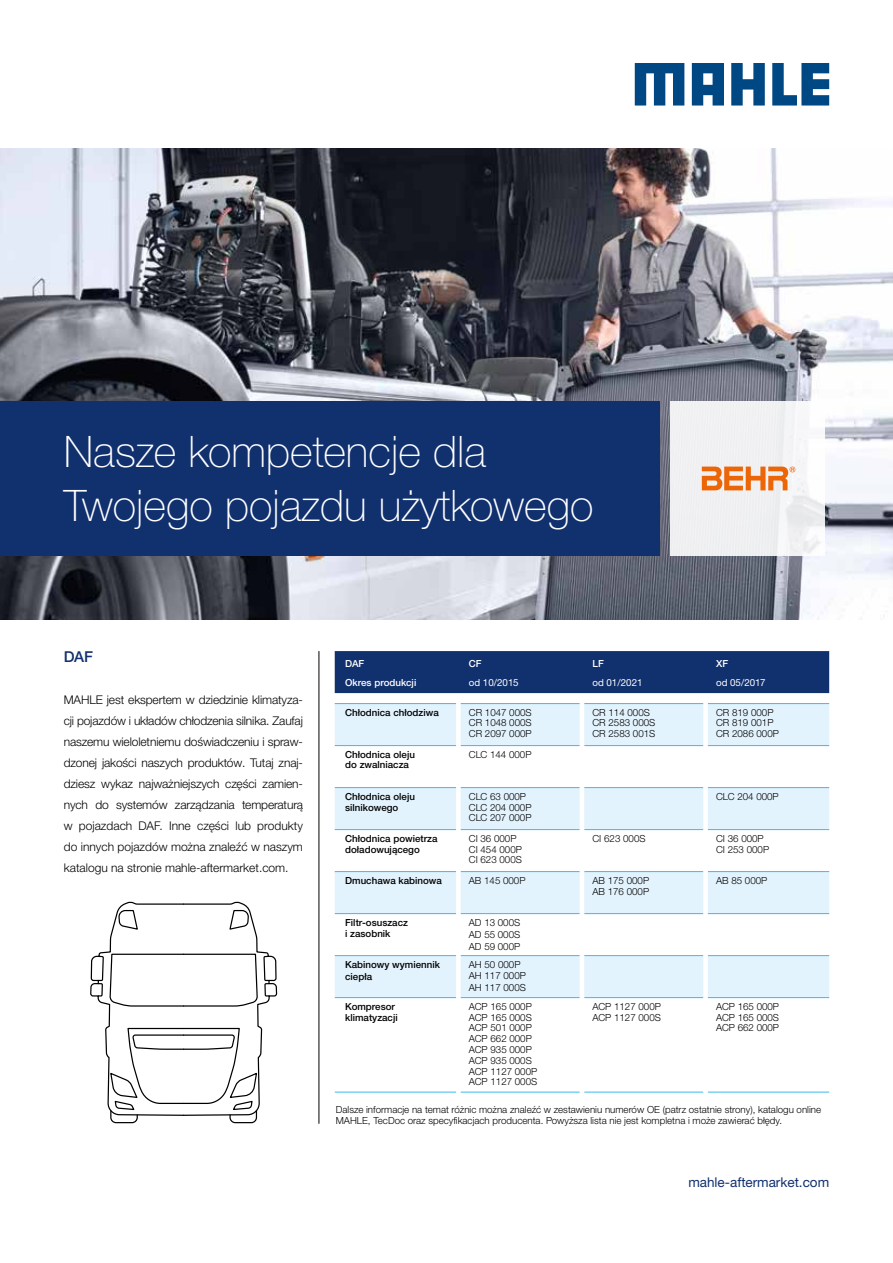
<style>
.page{position:relative;width:893px;height:1263px;background:#fff}
.page>*{position:absolute;margin:0;border:0;box-sizing:border-box;transform-origin:0 0}
.t1{font:100 43.5px/53.7px "Helvetica Neue LTW1 G";color:#fff}
.t2{font:500 15px "Helvetica Neue LTW1 G";color:#11306e}
.t3{font:13.5px "Helvetica Neue LTW1 G";color:#11306e}
.t4{font:300 12px/21px "Helvetica Neue LTW1 G";color:#000;text-align:justify}
.t5{font:300 9.75px/10.8px "Helvetica Neue LTW1 G";color:#000}
.t6{font:500 9.75px/10.8px "Helvetica Neue LTW1 G";color:#000}
.t7{font:9.75px "Helvetica Neue LTW1 G";color:#fff}
.t8{font:500 9.75px "Helvetica Neue LTW1 G";color:#fff}
</style>
<div class="page">
<svg style="left:635px;top:63px;width:49px;height:43px"></svg>
<svg style="left:731px;top:63px;width:34px;height:43px"></svg>
<svg style="left:772px;top:63px;width:57px;height:43px"></svg>
<svg style="left:692px;top:63px;width:32px;height:43px"></svg>
<svg style="left:90px;top:901px;width:188px;height:223px"></svg>
<img style="left:0;top:149px;width:893px;height:471px">
<div style="left:0;top:401px;width:659px;height:155px;background:#11306e"></div>
<hr style="left:319px;top:651px;width:1px;height:473px;background:#000">
<div style="left:335px;top:651px;width:494px;height:42px;background:#11306e"></div>
<svg style="left:335px;top:704px;width:494px;height:293px;fill:#e3f3fd"></svg>
<hr style="left:335px;top:703px;width:121px;height:1px;background:#36bcee">
<hr style="left:335px;top:745px;width:121px;height:1px;background:#36bcee">
<hr style="left:335px;top:787px;width:121px;height:1px;background:#36bcee">
<hr style="left:335px;top:829px;width:121px;height:1px;background:#36bcee">
<hr style="left:335px;top:871px;width:121px;height:1px;background:#36bcee">
<hr style="left:335px;top:913px;width:121px;height:1px;background:#36bcee">
<hr style="left:335px;top:955px;width:121px;height:1px;background:#36bcee">
<hr style="left:335px;top:997px;width:121px;height:1px;background:#36bcee">
<hr style="left:335px;top:1092px;width:121px;height:1px;background:#36bcee">
<hr style="left:461px;top:703px;width:119px;height:1px;background:#36bcee">
<hr style="left:584px;top:703px;width:119px;height:1px;background:#36bcee">
<hr style="left:708px;top:703px;width:121px;height:1px;background:#36bcee">
<hr style="left:461px;top:745px;width:119px;height:1px;background:#36bcee">
<hr style="left:584px;top:745px;width:119px;height:1px;background:#36bcee">
<hr style="left:708px;top:745px;width:121px;height:1px;background:#36bcee">
<hr style="left:461px;top:787px;width:119px;height:1px;background:#36bcee">
<hr style="left:584px;top:787px;width:119px;height:1px;background:#36bcee">
<hr style="left:708px;top:787px;width:121px;height:1px;background:#36bcee">
<hr style="left:461px;top:829px;width:119px;height:1px;background:#36bcee">
<hr style="left:584px;top:829px;width:119px;height:1px;background:#36bcee">
<hr style="left:708px;top:829px;width:121px;height:1px;background:#36bcee">
<hr style="left:461px;top:871px;width:119px;height:1px;background:#36bcee">
<hr style="left:584px;top:871px;width:119px;height:1px;background:#36bcee">
<hr style="left:708px;top:871px;width:121px;height:1px;background:#36bcee">
<hr style="left:461px;top:913px;width:119px;height:1px;background:#36bcee">
<hr style="left:584px;top:913px;width:119px;height:1px;background:#36bcee">
<hr style="left:708px;top:913px;width:121px;height:1px;background:#36bcee">
<hr style="left:461px;top:955px;width:119px;height:1px;background:#36bcee">
<hr style="left:584px;top:955px;width:119px;height:1px;background:#36bcee">
<hr style="left:708px;top:955px;width:121px;height:1px;background:#36bcee">
<hr style="left:461px;top:997px;width:119px;height:1px;background:#36bcee">
<hr style="left:584px;top:997px;width:119px;height:1px;background:#36bcee">
<hr style="left:708px;top:997px;width:121px;height:1px;background:#36bcee">
<hr style="left:461px;top:1092px;width:119px;height:1px;background:#36bcee">
<hr style="left:584px;top:1092px;width:119px;height:1px;background:#36bcee">
<hr style="left:708px;top:1092px;width:121px;height:1px;background:#36bcee">
<div style="left:456px;top:703px;width:5px;height:42px;background:#fff"></div>
<hr style="left:580px;top:703px;width:4px;height:42px;background:#fff">
<div style="left:703px;top:703px;width:5px;height:42px;background:#fff"></div>
<div style="left:456px;top:745px;width:5px;height:43px;background:#fff"></div>
<hr style="left:580px;top:745px;width:4px;height:43px;background:#fff">
<div style="left:703px;top:745px;width:5px;height:43px;background:#fff"></div>
<div style="left:456px;top:788px;width:5px;height:41px;background:#fff"></div>
<hr style="left:580px;top:788px;width:4px;height:41px;background:#fff">
<div style="left:703px;top:788px;width:5px;height:41px;background:#fff"></div>
<div style="left:456px;top:829px;width:5px;height:42px;background:#fff"></div>
<hr style="left:580px;top:829px;width:4px;height:42px;background:#fff">
<div style="left:703px;top:829px;width:5px;height:42px;background:#fff"></div>
<div style="left:456px;top:871px;width:5px;height:43px;background:#fff"></div>
<hr style="left:580px;top:871px;width:4px;height:43px;background:#fff">
<div style="left:703px;top:871px;width:5px;height:43px;background:#fff"></div>
<div style="left:456px;top:914px;width:5px;height:41px;background:#fff"></div>
<hr style="left:580px;top:914px;width:4px;height:41px;background:#fff">
<div style="left:703px;top:914px;width:5px;height:41px;background:#fff"></div>
<div style="left:456px;top:955px;width:5px;height:42px;background:#fff"></div>
<hr style="left:580px;top:955px;width:4px;height:42px;background:#fff">
<div style="left:703px;top:955px;width:5px;height:42px;background:#fff"></div>
<div style="left:670px;top:401px;width:154px;height:155px;background:linear-gradient(to right,#eeeef0,#f4f5f6)"></div>
<svg style="left:702px;top:466px;width:93px;height:25px"></svg>
<h1 class="t1" style="left:64px;top:425px;width:531px">Nasze kompetencje dla<br>Twojego pojazdu użytkowego</h1>
<h2 class="t2" style="left:64px;top:647px;width:31px">DAF</h2>
<p class="t4" style="left:64px;top:689px;width:241px">MAHLE jest ekspertem w dziedzinie klimatyza&shy;cji pojazdów i układów chłodzenia silnika. Zaufaj naszemu wieloletniemu doświadczeniu i spraw&shy;dzonej jakości naszych produktów. Tutaj znaj&shy;dziesz wykaz najważniejszych części zamien&shy;nych do systemów zarządzania temperaturą w pojazdach DAF. Inne części lub produkty do innych pojazdów można znaleźć w naszym katalogu na stronie mahle-aftermarket.com.</p>
<p class="t8" style="left:345px;top:657px;width:21px">DAF</p>
<p class="t8" style="left:469px;top:657px;width:14px">CF</p>
<p class="t8" style="left:592px;top:657px;width:13px">LF</p>
<p class="t8" style="left:716px;top:657px;width:14px">XF</p>
<p class="t8" style="left:345px;top:677px;width:73px">Okres produkcji</p>
<p class="t7" style="left:469px;top:676px;width:51px">od 10/2015</p>
<p class="t7" style="left:592px;top:676px;width:52px">od 01/2021</p>
<p class="t7" style="left:716px;top:676px;width:51px">od 05/2017</p>
<p class="t6" style="left:345px;top:707px;width:95px">Chłodnica chłodziwa</p>
<p class="t5" style="left:469px;top:707px;width:64px;text-align:justify">CR 1047 000S CR 1048 000S CR 2097 000P</p>
<p class="t5" style="left:592px;top:707px;width:64px">CR 114 000S<br>CR 2583 000S<br>CR 2583 001S</p>
<p class="t5" style="left:716px;top:707px;width:64px">CR 819 000P<br>CR 819 001P<br>CR 2086 000P</p>
<p class="t6" style="left:345px;top:749px;width:71px">Chłodnica oleju do zwalniacza</p>
<p class="t5" style="left:469px;top:749px;width:64px">CLC 144 000P</p>
<p class="t6" style="left:345px;top:791px;width:71px">Chłodnica oleju silnikowego</p>
<p class="t5" style="left:469px;top:791px;width:64px">CLC 63 000P<br>CLC 204 000P<br>CLC 207 000P</p>
<p class="t5" style="left:716px;top:791px;width:64px">CLC 204 000P</p>
<p class="t6" style="left:345px;top:833px;width:94px">Chłodnica powietrza doładowującego</p>
<p class="t5" style="left:469px;top:833px;width:55px">CI 36 000P<br>CI 454 000P<br>CI 623 000S</p>
<p class="t5" style="left:592px;top:833px;width:55px">CI 623 000S</p>
<p class="t5" style="left:716px;top:833px;width:55px">CI 36 000P<br>CI 253 000P</p>
<p class="t6" style="left:345px;top:875px;width:98px">Dmuchawa kabinowa</p>
<p class="t5" style="left:469px;top:875px;width:58px">AB 145 000P</p>
<p class="t5" style="left:592px;top:875px;width:58px">AB 175 000P<br>AB 176 000P</p>
<p class="t5" style="left:716px;top:875px;width:53px">AB 85 000P</p>
<p class="t6" style="left:345px;top:917px;width:64px">Filtr-osuszacz i zasobnik</p>
<p class="t5" style="left:469px;top:916px;width:53px;line-height:12px;text-align:justify">AD 13 000S AD 55 000S AD 59 000P</p>
<p class="t6" style="left:345px;top:958px;width:96px;line-height:12px">Kabinowy wymiennik ciepła</p>
<p class="t5" style="left:469px;top:959px;width:59px">AH 50 000P<br>AH 117 000P</p>
<p class="t5" style="left:469px;top:982px;width:59px">AH 117 000S</p>
<p class="t6" style="left:345px;top:1001px;width:54px">Kompresor klimatyzacji</p>
<p class="t5" style="left:469px;top:1001px;width:70px">ACP 165 000P<br>ACP 165 000S<br>ACP 501 000P<br>ACP 662 000P<br>ACP 935 000P<br>ACP 935 000S<br>ACP 1127 000P<br>ACP 1127 000S</p>
<p class="t5" style="left:592px;top:1001px;width:70px">ACP 1127 000P<br>ACP 1127 000S</p>
<p class="t5" style="left:716px;top:1001px;width:65px;text-align:justify">ACP 165 000P ACP 165 000S ACP 662 000P</p>
<p class="t5" style="left:336px;top:1104px;width:487px">Dalsze informacje na temat różnic można znaleźć w zestawieniu numerów OE (patrz ostatnie strony), katalogu online<br>MAHLE, TecDoc oraz specyfikacjach producenta. Powyższa lista nie jest kompletna i może zawierać błędy.</p>
<h3 class="t3" style="left:688px;top:1173px;width:142px">mahle-aftermarket.com</h3>
</div>
